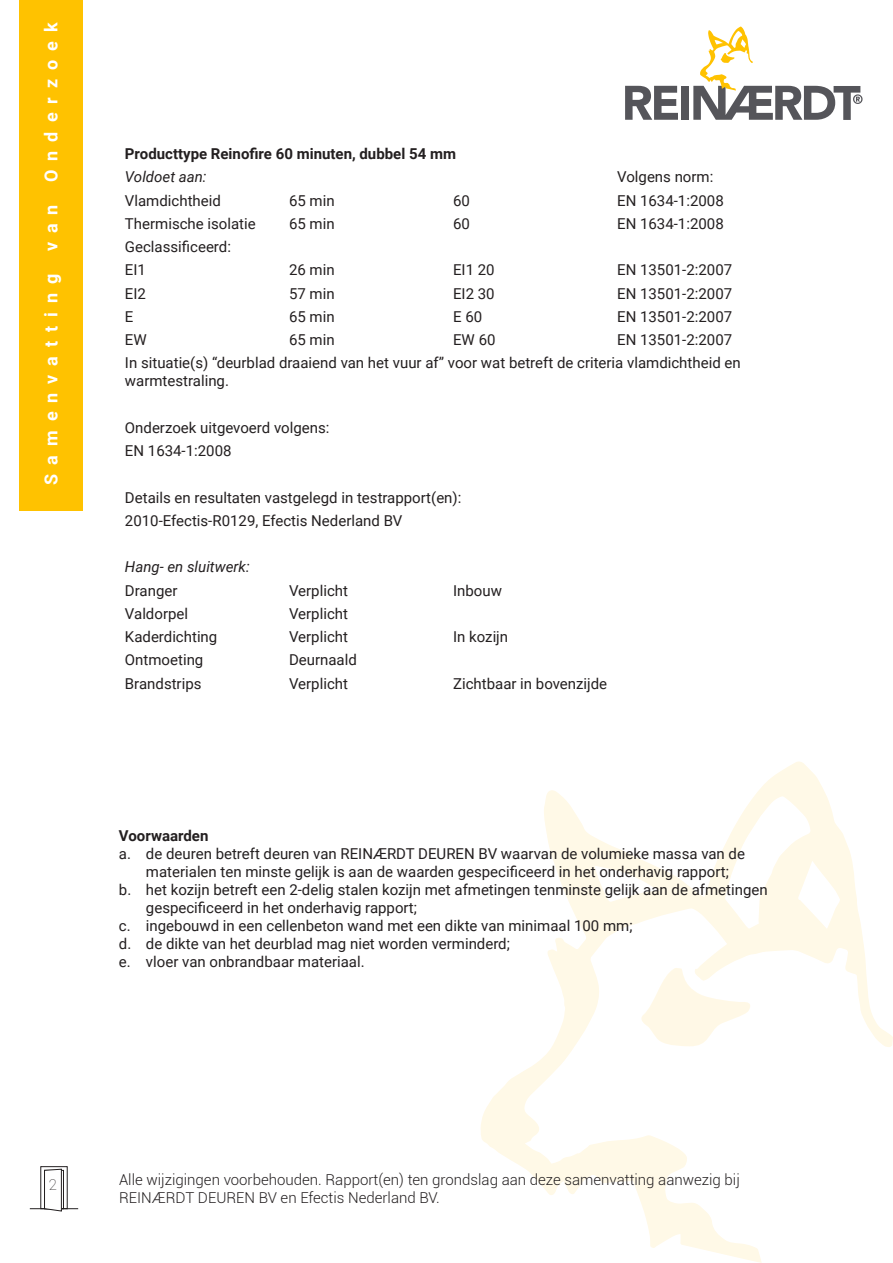
<style>
.page{position:relative;width:893px;height:1263px;background:#fff}
.page>*{position:absolute;margin:0;border:0;box-sizing:border-box;transform-origin:0 0}
.t1{font:700 18px "Roboto";letter-spacing:.5em;color:#fff}
.t2{font:15px/18px "Roboto";color:#231f20}
.t3{font:300 15px/18px "Roboto";color:#231f20}
.t4{font:700 15px "Roboto";color:#231f20}
.t5{font:italic 15px "Roboto";color:#231f20}
.t6{font:100 15px "Roboto";color:#231f20}
</style>
<div class="page">
<div style="left:19px;top:0;width:64px;height:510px;background:#ffc200"></div>
<svg style="left:481px;top:761px;width:412px;height:502px"></svg>
<svg style="left:625px;top:86px;width:53px;height:34px"></svg>
<div style="left:681px;top:86px;width:8px;height:34px;background:#55555a"></div>
<svg style="left:693px;top:26px;width:169px;height:94px"></svg>
<hr style="left:30px;top:1208px;width:48px;height:1px;background:#231f20">
<div style="left:44px;top:1170px;width:20px;height:39px;border:1px solid #231f20"></div>
<div style="left:41px;top:1166px;width:26px;height:43px;border:1px solid #231f20"></div>
<svg style="left:44px;top:1169px;width:18px;height:42px"></svg>
<p class="t1" style="left:38px;top:485px;width:464px;rotate:-90deg">Samenvatting van Onderzoek</p>
<p class="t4" style="left:125px;top:143px;width:333px">Producttype Reinofire 60 minuten, dubbel 54 mm</p>
<p class="t5" style="left:125px;top:167px;width:83px">Voldoet aan:</p>
<p class="t2" style="left:617px;top:167px;width:98px">Volgens norm:</p>
<p class="t2" style="left:125px;top:191px;width:97px">Vlamdichtheid</p>
<p class="t2" style="left:289px;top:191px;width:47px">65 min</p>
<p class="t2" style="left:453px;top:191px;width:18px">60</p>
<p class="t2" style="left:617px;top:191px;width:108px">EN 1634-1:2008</p>
<p class="t2" style="left:125px;top:214px;width:132px">Thermische isolatie</p>
<p class="t2" style="left:289px;top:214px;width:47px">65 min</p>
<p class="t2" style="left:453px;top:214px;width:18px">60</p>
<p class="t2" style="left:617px;top:214px;width:108px">EN 1634-1:2008</p>
<p class="t2" style="left:125px;top:237px;width:108px">Geclassificeerd:</p>
<p class="t2" style="left:125px;top:260px;width:23px">EI1</p>
<p class="t2" style="left:289px;top:260px;width:47px">26 min</p>
<p class="t2" style="left:453px;top:260px;width:43px">EI1 20</p>
<p class="t2" style="left:617px;top:260px;width:117px">EN 13501-2:2007</p>
<p class="t2" style="left:125px;top:284px;width:23px">EI2</p>
<p class="t2" style="left:289px;top:284px;width:47px">57 min</p>
<p class="t2" style="left:453px;top:284px;width:43px">EI2 30</p>
<p class="t2" style="left:617px;top:284px;width:117px">EN 13501-2:2007</p>
<p class="t2" style="left:125px;top:307px;width:10px">E</p>
<p class="t2" style="left:289px;top:307px;width:47px">65 min</p>
<p class="t2" style="left:453px;top:307px;width:31px">E 60</p>
<p class="t2" style="left:617px;top:307px;width:117px">EN 13501-2:2007</p>
<p class="t2" style="left:125px;top:330px;width:23px">EW</p>
<p class="t2" style="left:289px;top:330px;width:47px">65 min</p>
<p class="t2" style="left:453px;top:330px;width:44px">EW 60</p>
<p class="t2" style="left:617px;top:330px;width:117px">EN 13501-2:2007</p>
<p class="t2" style="left:125px;top:353px;width:617px">In situatie(s) “deurblad draaiend van het vuur af” voor wat betreft de criteria vlamdichtheid en warmtestraling.</p>
<p class="t2" style="left:125px;top:418px;width:206px">Onderzoek uitgevoerd volgens:</p>
<p class="t2" style="left:125px;top:441px;width:108px">EN 1634-1:2008</p>
<p class="t2" style="left:125px;top:488px;width:338px">Details en resultaten vastgelegd in testrapport(en):</p>
<p class="t2" style="left:125px;top:511px;width:279px">2010-Efectis-R0129, Efectis Nederland BV</p>
<p class="t5" style="left:125px;top:557px;width:126px">Hang- en sluitwerk:</p>
<p class="t2" style="left:125px;top:581px;width:54px">Dranger</p>
<p class="t2" style="left:289px;top:581px;width:60px">Verplicht</p>
<p class="t2" style="left:453px;top:581px;width:50px">Inbouw</p>
<p class="t2" style="left:125px;top:604px;width:65px">Valdorpel</p>
<p class="t2" style="left:289px;top:604px;width:60px">Verplicht</p>
<p class="t2" style="left:125px;top:627px;width:94px">Kaderdichting</p>
<p class="t2" style="left:289px;top:627px;width:60px">Verplicht</p>
<p class="t2" style="left:453px;top:627px;width:57px">In kozijn</p>
<p class="t2" style="left:125px;top:650px;width:80px">Ontmoeting</p>
<p class="t2" style="left:289px;top:650px;width:69px">Deurnaald</p>
<p class="t2" style="left:125px;top:674px;width:78px">Brandstrips</p>
<p class="t2" style="left:289px;top:674px;width:60px">Verplicht</p>
<p class="t2" style="left:453px;top:674px;width:156px">Zichtbaar in bovenzijde</p>
<p class="t4" style="left:119px;top:825px;width:91px">Voorwaarden</p>
<p class="t2" style="left:146px;top:844px;width:601px;text-indent:-27px">a. de deuren betreft deuren van REINÆRDT DEUREN BV waarvan de volumieke massa van de materialen ten minste gelijk is aan de waarden gespecificeerd in het onderhavig rapport;</p>
<p class="t2" style="left:146px;top:880px;width:623px;text-indent:-27px">b. het kozijn betreft een 2-delig stalen kozijn met afmetingen tenminste gelijk aan de afmetingen gespecificeerd in het onderhavig rapport;</p>
<p class="t2" style="left:119px;top:916px;width:515px">c. ingebouwd in een cellenbeton wand met een dikte van minimaal 100 mm;</p>
<p class="t2" style="left:119px;top:934px;width:392px">d. de dikte van het deurblad mag niet worden verminderd;</p>
<p class="t2" style="left:119px;top:952px;width:247px">e. vloer van onbrandbaar materiaal.</p>
<p class="t6" style="left:49px;top:1174px;width:10px">2</p>
<p class="t3" style="left:119px;top:1170px;width:622px">Alle wijzigingen voorbehouden. Rapport(en) ten grondslag aan deze samenvatting aanwezig bij<br>REINÆRDT DEUREN BV en Efectis Nederland BV.</p>
</div>
